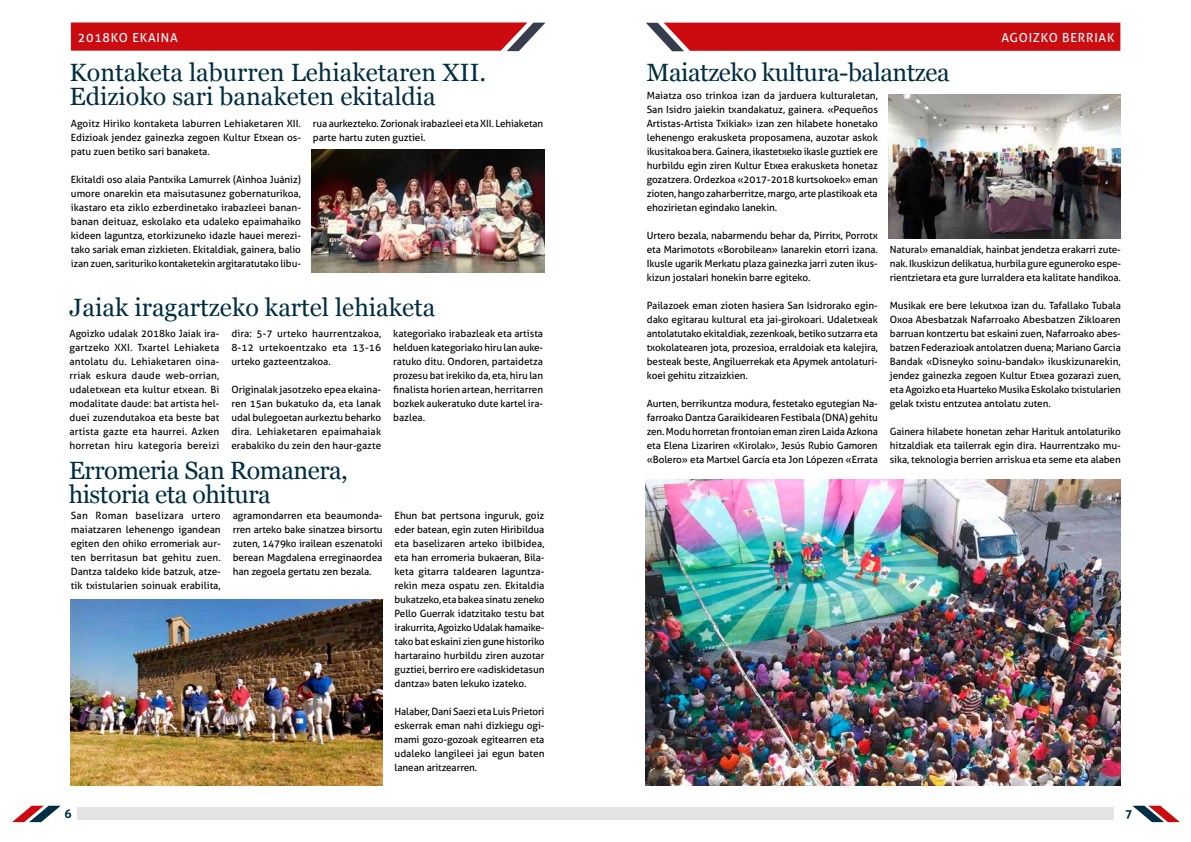
<style>
.page{position:relative;width:1191px;height:842px;background:#fff}
.page>*{position:absolute;margin:0;border:0;box-sizing:border-box;transform-origin:0 0}
.t1{font:25px/24px "Georgia";color:#002e42}
.t2{font:25px/24px "Georgia";letter-spacing:-.02em;color:#002e42}
.t3{font:12.5px "Aller";letter-spacing:.06em;color:#fff}
.t4{font:700 12px "Aller";color:#002e42}
.t5{font:10px/14px "Aller";letter-spacing:-.01em;color:#000;text-align:justify}
</style>
<div class="page">
<div style="left:77px;top:807px;width:518px;height:13px;background:#e3e3e3"></div>
<div style="left:595px;top:807px;width:519px;height:13px;background:#e3e3e3"></div>
<svg style="left:1132px;top:806px;width:48px;height:16px"></svg>
<svg style="left:12px;top:806px;width:49px;height:16px"></svg>
<svg style="left:646px;top:23px;width:474px;height:28px;background:#c9181c"></svg>
<svg style="left:71px;top:22px;width:475px;height:29px;background:#ca1c20"></svg>
<img style="left:312px;top:149px;width:232px;height:124px">
<img style="left:71px;top:600px;width:312px;height:185px">
<img style="left:646px;top:479px;width:474px;height:306px">
<img style="left:889px;top:95px;width:231px;height:143px">
<p class="t3" style="left:1022px;top:30px;width:94px">FEBRERO 2017</p>
<p class="t3" style="left:78px;top:30px;width:101px">2018ko ekaina</p>
<p class="t3" style="left:1001px;top:30px;width:115px">agoizko berriak</p>
<h1 class="t1" style="left:70px;top:61px;width:418px">Kontaketa laburren Lehiaketaren XII.<br>Edizioko sari banaketen ekitaldia</h1>
<p class="t5" style="left:71px;top:116px;width:232px">Agoitz Hiriko kontaketa laburren Lehiaketaren XII .<br>Edizioak jendez gainezka zegoen Kultur Etxean os&shy;patu zuen betiko sari banaketa.</p>
<p class="t5" style="left:71px;top:172px;width:232px">Ekitaldi oso alaia Pantxika Lamurrek (Ainhoa Juániz) umore onarekin eta maisutasunez gobernaturikoa, ikastaro eta ziklo ezberdinetako irabazleei banan&shy;banan deituaz, eskolako eta udaleko epaimahaiko kideen laguntza, etorkizuneko idazle hauei merezi&shy;tako sariak eman zizkieten. Ekitaldiak, gainera, balio izan zuen, sarituriko kontaketekin argitaratutako libu-</p>
<p class="t5" style="left:313px;top:116px;width:232px">rua aurkezteko. Zorionak irabazleei eta XII . Lehiaketan parte hartu zuten guztiei.</p>
<h1 class="t1" style="left:70px;top:296px;width:367px">Jaiak iragartzeko kartel lehiaketa</h1>
<p class="t5" style="left:70px;top:326px;width:151px">Agoizko udalak 2018ko Jaiak ira&shy;gartzeko XXI . Txartel Lehiaketa antolatu du. Lehiaketaren oina&shy;rriak eskura daude web-orrian, udaletxean eta kultur etxean. Bi modalitate daude: bat artista hel&shy;duei zuzendutakoa eta beste bat artista gazte eta haurrei. Azken horretan hiru kategoria bereizi</p>
<p class="t5" style="left:231px;top:326px;width:151px">dira: 5-7 urteko haurrentzakoa, 8-12 urtekoentzako eta 13-16 urteko gazteentzakoa.</p>
<p class="t5" style="left:231px;top:382px;width:151px">Originalak jasotzeko epea ekaina&shy;ren 15an bukatuko da, eta lanak udal bulegoetan aurkeztu beharko dira. Lehiaketaren epaimahaiak erabakiko du zein den haur-gazte</p>
<h1 class="t2" style="left:69px;top:458px;width:281px">Erromeria San Romanera, historia eta ohitura</h1>
<p class="t5" style="left:393px;top:326px;width:151px">kategoriako irabazleak eta artista helduen kategoriako hiru lan auke&shy;ratuko ditu. Ondoren, partaidetza prozesu bat irekiko da, eta, hiru lan finalista horien artean, herritarren bozkek aukeratuko dute kartel ira&shy;bazlea.</p>
<p class="t5" style="left:71px;top:508px;width:151px">San Roman baselizara urtero maiatzaren lehenengo igandean egiten den ohiko erromeriak aur&shy;ten berritasun bat gehitu zuen.<br>Dantza taldeko kide batzuk, atze&shy;tik txistularien soinuak erabilita,</p>
<p class="t5" style="left:233px;top:508px;width:151px">agramondarren eta beaumonda&shy;rren arteko bake sinatzea birsortu zuten, 1479ko irailean eszenatoki berean Magdalena erreginaordea han zegoela gertatu zen bezala.</p>
<p class="t5" style="left:394px;top:508px;width:151px">Ehun bat pertsona inguruk, goiz eder batean, egin zuten Hiribildua eta baselizaren arteko ibilbidea, eta han erromeria bukaeran, Bila&shy;keta gitarra taldearen laguntza&shy;rekin meza ospatu zen. Ekitaldia bukatzeko, eta bakea sinatu zeneko Pello Guerrak idatzitako testu bat irakurrita, Agoizko U dalak hamaike&shy;tako bat eskaini zien gune historiko hartaraino hurbildu ziren auzotar guztiei, berriro ere «adiskidetasun dantza» baten lekuko izateko.</p>
<p class="t5" style="left:394px;top:704px;width:151px">Halaber, Dani Saezi eta Luis Prietori eskerrak eman nahi dizkiegu ogi&shy;mami gozo-gozoak egitearren eta udaleko langileei jai egun baten lanean aritzearren.</p>
<h1 class="t2" style="left:646px;top:61px;width:305px">Maiatzeko kultura-balantzea</h1>
<p class="t5" style="left:647px;top:88px;width:233px">Maiatza oso trinkoa izan da jarduera kulturaletan, San Isidro jaiekin txandakatuz, gainera. «Pequeños Artistas-Artista Txikiak» izan zen hilabete honetako lehenengo erakusketa proposamena, auzotar askok ikusitakoa bera. Gainera, ikastetxeko ikasle guztiek ere hurbildu egin ziren Kultur Etxea erakusketa honetaz gozatzera. Ordezkoa «2017-2018 kurtsokoek» eman zioten, hango zaharberritze, margo, arte plastikoak eta ehozirietan egindako lanekin.</p>
<p class="t5" style="left:647px;top:228px;width:232px">U rtero bezala, nabarmendu behar da, Pirritx, Porrotx eta Marimotots «Borobilean» lanarekin etorri izana.<br>I kusle ugarik Merkatu plaza gainezka jarri zuten ikus&shy;kizun jostalari honekin barre egiteko.</p>
<p class="t5" style="left:647px;top:298px;width:233px">Pailazoek eman zioten hasiera San Isidrorako egin&shy;dako egitarau kultural eta jai-girokoari. U daletxeak antolatutako ekitaldiak, zezenkoak, betiko sutzarra eta txokolatearen jota, prozesioa, erraldoiak eta kalejira, besteak beste, Angiluerrekak eta Apymek antolaturi&shy;koei gehitu zitzaizkien.</p>
<p class="t5" style="left:647px;top:396px;width:233px">Aurten, berrikuntza modura, festetako egutegian Na&shy;farroako Dantza Garaikidearen Festibala (DNA) gehitu zen. Modu horretan frontoian eman ziren Laida Azkona eta Elena Lizariren «Kirolak», Jesús Rubio Gamoren «Bolero» eta Martxel García eta Jon Lópezen «Errata</p>
<p class="t5" style="left:890px;top:242px;width:233px">Natural» emanaldiak, hainbat jendetza erakarri zute&shy;nak. I kuskizun delikatua, hurbila gure eguneroko espe&shy;rientzietara eta gure lurraldera eta kalitate handikoa.</p>
<p class="t5" style="left:890px;top:298px;width:233px">Musikak ere bere lekutxoa izan du. Tafallako Tubala Oxoa Abesbatzak Nafarroako Abesbatzen Zikloaren barruan kontzertu bat eskaini zuen, Nafarroako abes&shy;batzen Federazioak antolatzen duena; Mariano Garcia Bandak «Disneyko soinu-bandak» ikuskizunarekin, jendez gainezka zegoen Kultur Etxea gozarazi zuen, eta Agoizko eta Huarteko Musika Eskolako txistularien gelak txistu entzutea antolatu zuten.</p>
<p class="t5" style="left:890px;top:424px;width:232px">Gainera hilabete honetan zehar Harituk antolaturiko hitzaldiak eta tailerrak egin dira. Haurrentzako mu&shy;sika, teknologia berrien arriskua eta seme eta alaben</p>
<p class="t4" style="left:64px;top:806px;width:9px">6</p>
<p class="t4" style="left:1125px;top:806px;width:9px">7</p>
</div>
